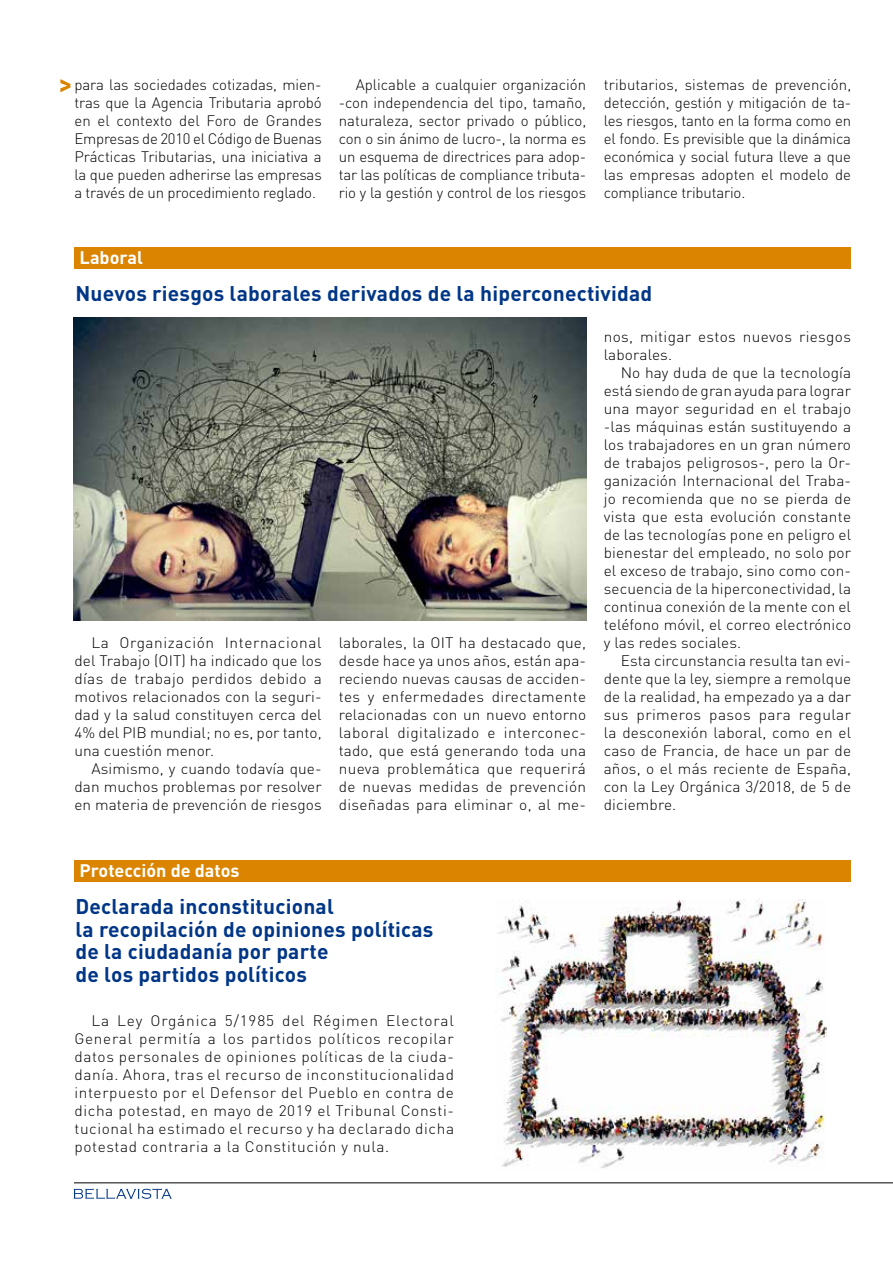
<style>
.page{position:relative;width:893px;height:1263px;background:#fff}
.page>*{position:absolute;margin:0;border:0;box-sizing:border-box;transform-origin:0 0}
.t1{font:700 21px/22.5px "DIN Pro";letter-spacing:.01em;color:#003687}
.t2{font:700 18px "DIN Pro";color:#fff}
.t3{font:300 15px/18px "DIN Pro";letter-spacing:.005em;color:#000;text-align:justify}
</style>
<div class="page">
<img style="left:498px;top:899px;width:329px;height:269px">
<svg style="left:74px;top:1188px;width:98px;height:11px"></svg>
<hr style="left:74px;top:1182px;width:819px;height:1px;background:#000">
<div style="left:74px;top:247px;width:777px;height:21px;background:#db8400"></div>
<div style="left:74px;top:860px;width:777px;height:21px;background:#db8400"></div>
<svg style="left:60px;top:79px;width:10px;height:13px"></svg>
<img style="left:74px;top:318px;width:512px;height:303px">
<p class="t3" style="left:74px;top:74px;width:249px">para las sociedades cotizadas, mien&shy;tras que la Agencia Tributaria aprobó en el contexto del Foro de Grandes Empresas de 2010 el Código de Buenas Prácticas Tributarias, una iniciativa a la que pueden adherirse las empresas a través de un procedimiento reglado.</p>
<p class="t3" style="left:339px;top:74px;width:249px;text-indent:17px">Aplicable a cualquier organización -con independencia del tipo, tamaño, naturaleza, sector privado o público, con o sin ánimo de lucro-, la norma es un esquema de directrices para adop&shy;tar las políticas de compliance tributa&shy;rio y la gestión y control de los riesgos</p>
<p class="t3" style="left:604px;top:74px;width:249px">tributarios, sistemas de prevención, detección, gestión y mitigación de ta&shy;les riesgos, tanto en la forma como en el fondo. Es previsible que la dinámica económica y social futura lleve a que las empresas adopten el modelo de compliance tributario.</p>
<p class="t2" style="left:80px;top:242px;width:65px">Laboral</p>
<h1 class="t1" style="left:75px;top:280px;width:578px">Nuevos riesgos laborales derivados de la hiperconectividad</h1>
<p class="t3" style="left:74px;top:632px;width:249px;text-indent:17px">La Organización Internacional del Trabajo (OIT) ha indicado que los días de trabajo perdidos debido a motivos relacionados con la seguri&shy;dad y la salud constituyen cerca del 4% del PIB mundial; no es, por tanto, una cuestión menor.</p>
<p class="t3" style="left:74px;top:758px;width:249px;text-indent:17px">Asimismo, y cuando todavía que&shy;dan muchos problemas por resolver en materia de prevención de riesgos</p>
<p class="t3" style="left:339px;top:632px;width:249px">laborales, la OIT ha destacado que, desde hace ya unos años, están apa&shy;reciendo nuevas causas de acciden&shy;tes y enfermedades directamente relacionadas con un nuevo entorno laboral digitalizado e interconec&shy;tado, que está generando toda una nueva problemática que requerirá de nuevas medidas de prevención diseñadas para eliminar o, al me-</p>
<p class="t3" style="left:604px;top:326px;width:249px">nos, mitigar estos nuevos riesgos laborales.</p>
<p class="t3" style="left:604px;top:362px;width:249px;text-indent:17px">No hay duda de que la tecnología está siendo de gran ayuda para lograr una mayor seguridad en el trabajo -las máquinas están sustituyendo a los trabajadores en un gran número de trabajos peligrosos-, pero la Or&shy;ganización Internacional del Traba&shy;jo recomienda que no se pierda de vista que esta evolución constante de las tecnologías pone en peligro el bienestar del empleado, no solo por el exceso de trabajo, sino como con&shy;secuencia de la hiperconectividad, la continua conexión de la mente con el teléfono móvil, el correo electrónico y las redes sociales.</p>
<p class="t3" style="left:604px;top:650px;width:249px;text-indent:17px">Esta circunstancia resulta tan evi&shy;dente que la ley, siempre a remolque de la realidad, ha empezado ya a dar sus primeros pasos para regular la desconexión laboral, como en el caso de Francia, de hace un par de años, o el más reciente de España, con la Ley Orgánica 3/2018, de 5 de diciembre.</p>
<p class="t2" style="left:80px;top:856px;width:161px">Protección de datos</p>
<h1 class="t1" style="left:75px;top:893px;width:359px">Declarada inconstitucional<br>la recopilación de opiniones políticas de la ciudadanía por parte<br>de los partidos políticos</h1>
<p class="t3" style="left:74px;top:1010px;width:381px;text-indent:17px">La Ley Orgánica 5/1985 del Régimen Electoral General permitía a los partidos políticos recopilar datos personales de opiniones políticas de la ciuda&shy;danía. Ahora, tras el recurso de inconstitucionalidad interpuesto por el Defensor del Pueblo en contra de dicha potestad, en mayo de 2019 el Tribunal Consti&shy;tucional ha estimado el recurso y ha declarado dicha potestad contraria a la Constitución y nula.</p>
</div>
